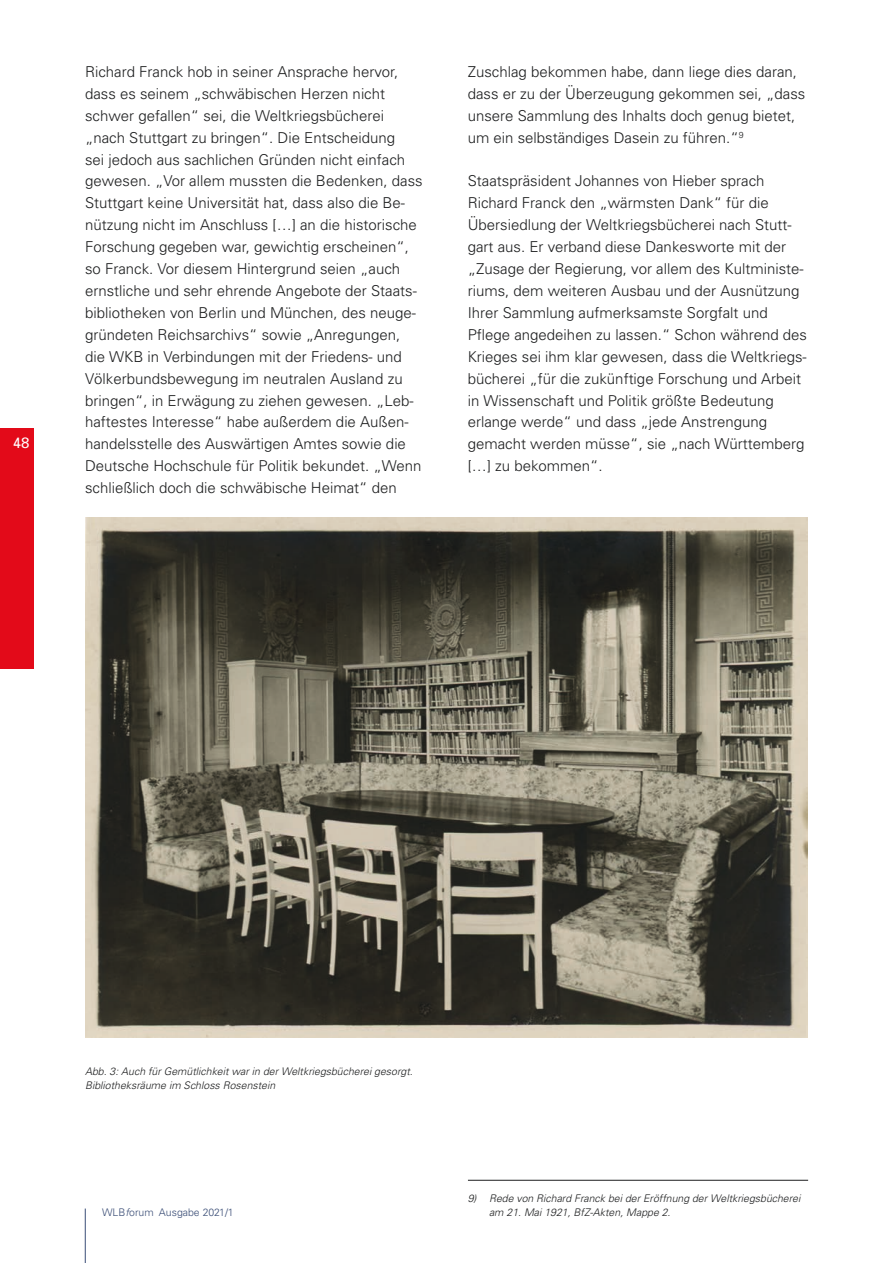
<style>
.page{position:relative;width:893px;height:1263px;background:#fff}
.page>*{position:absolute;margin:0;border:0;box-sizing:border-box;transform-origin:0 0}
.t1{font:300 15px/21.9px "Univers";color:#1d1e1f}
.t2{font:15px "Univers";color:#fff}
.t3{font:italic 300 10.5px/13.5px "Univers";color:#1d1e1f}
.t4{font:10.5px "Univers Light 2";color:#3a4d76}
.s1{font-family:"Univers Light Oblique 2"}
</style>
<div class="page">
<hr style="left:85px;top:1208px;width:1px;height:55px;background:#3a4d76">
<div style="left:0;top:428px;width:34px;height:240px;background:#e30a19"></div>
<hr style="left:468px;top:1180px;width:340px;height:1px;background:#1d1e1f">
<img style="left:85px;top:518px;width:723px;height:520px">
<p class="t2" style="left:13px;top:434px;width:18px">48</p>
<p class="t1" style="left:85px;top:60px;width:339px">Richard Franck hob in seiner Ansprache hervor, dass es seinem „schwäbischen Herzen nicht schwer gefallen“ sei, die Weltkriegsbücherei „nach Stuttgart zu bringen“. Die Entscheidung<br>sei jedoch aus sachlichen Gründen nicht einfach gewesen. „Vor allem mussten die Bedenken, dass Stuttgart keine Universität hat, dass also die Be&shy;nützung nicht im Anschluss […] an die historische Forschung gegeben war, gewichtig erscheinen“, so Franck. Vor diesem Hintergrund seien „auch ernstliche und sehr ehrende Angebote der Staats&shy;bibliotheken von Berlin und München, des neuge&shy;gründeten Reichsarchivs“ sowie „Anregungen, die WKB in Verbindungen mit der Friedens- und Völkerbundsbewegung im neutralen Ausland zu bringen“, in Erwägung zu ziehen gewesen. „Leb&shy;haftestes Interesse“ habe außerdem die Außen&shy;handelsstelle des Auswärtigen Amtes sowie die Deutsche Hochschule für Politik bekundet. „Wenn schließlich doch die schwäbische Heimat“ den</p>
<p class="t1" style="left:468px;top:60px;width:339px">Zuschlag bekommen habe, dann liege dies daran, dass er zu der Überzeugung gekommen sei, „dass unsere Sammlung des Inhalts doch genug bietet, um ein selbständiges Dasein zu führen.“<sup>9</sup></p>
<p class="t1" style="left:468px;top:170px;width:341px">Staatspräsident Johannes von Hieber sprach Richard Franck den „wärmsten Dank“ für die Übersiedlung der Weltkriegsbücherei nach Stutt&shy;gart aus. Er verband diese Dankesworte mit der „Zusage der Regierung, vor allem des Kultministe&shy;riums, dem weiteren Ausbau und der Ausnützung Ihrer Sammlung aufmerksamste Sorgfalt und Pflege angedeihen zu lassen.“ Schon während des Krieges sei ihm klar gewesen, dass die Weltkriegs&shy;bücherei „für die zukünftige Forschung und Arbeit in Wissenschaft und Politik größte Bedeutung erlange werde“ und dass „jede Anstrengung gemacht werden müsse“, sie „nach Württemberg […] zu bekommen“.</p>
<p class="t3" style="left:85px;top:1064px;width:329px;line-height:14.2px">Abb. 3: Auch für Gemütlichkeit war in der Weltkriegsbücherei gesorgt.<br>Bibliotheksräume im Schloss Rosenstein</p>
<p class="t4" style="left:102px;top:1206px;width:133px">WLB<span class="s1">f</span>orum Ausgabe 2021/1</p>
<p class="t3" style="left:489px;top:1192px;width:313px;text-indent:-21px">9) Rede von Richard Franck bei der Eröffnung der Weltkriegsbücherei am 21. Mai 1921, BfZ-Akten, Mappe 2.</p>
</div>
